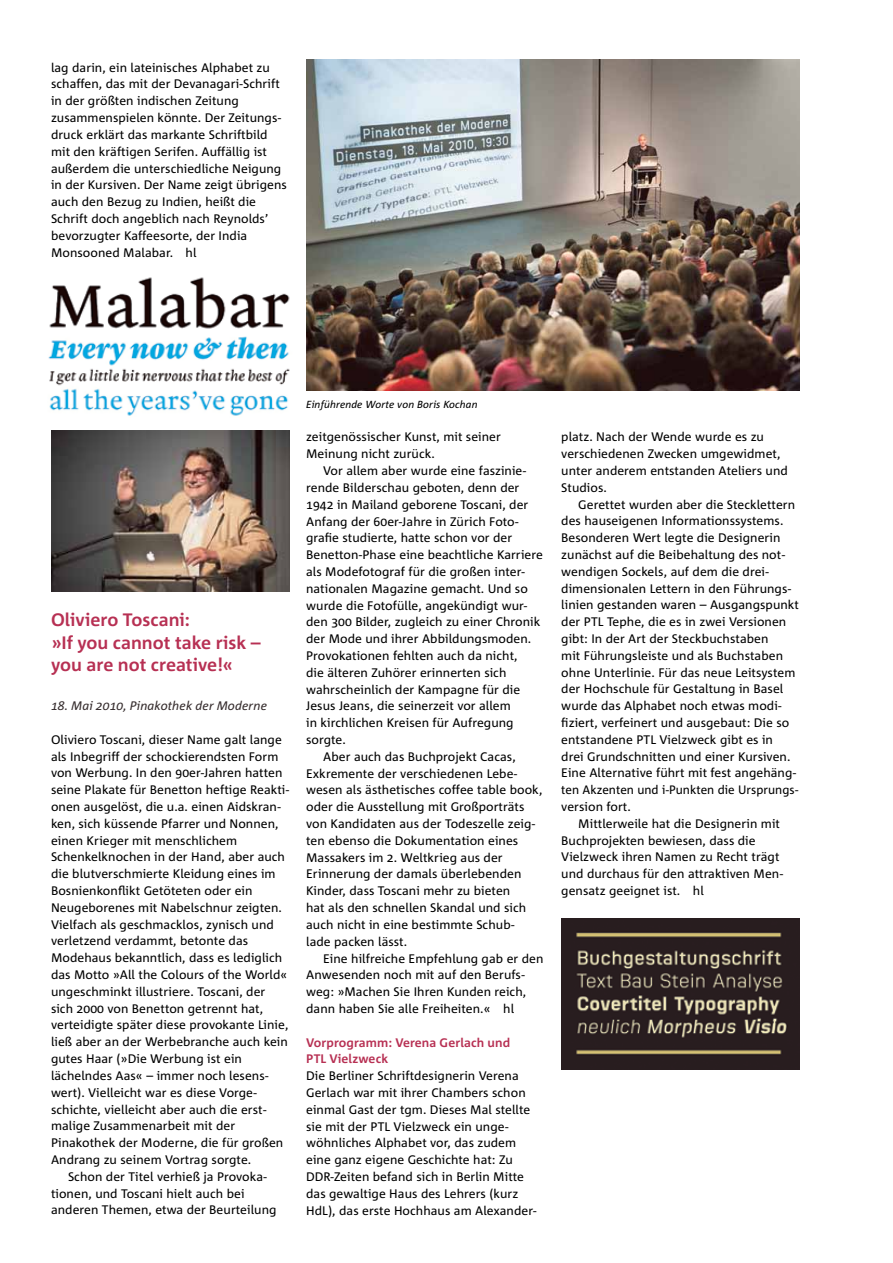
<style>
.page{position:relative;width:893px;height:1263px;background:#fff}
.page>*{position:absolute;margin:0;border:0;box-sizing:border-box;transform-origin:0 0}
.t1{font:700 18px/22.5px "Corpid";color:#b73053}
.t2{font:12.3px/16.8px "Corpid";letter-spacing:.005em;color:#000}
.t3{font:700 12.3px/16.8px "Corpid";letter-spacing:.01em;color:#b73053}
.t4{font:italic 12.3px "Corpid";letter-spacing:.005em;color:#372e2f}
.t5{font:12.15px "Corpid";letter-spacing:.005em;color:#000}
.t6{font:italic 10.2px "Corpid";letter-spacing:.01em;color:#000}
</style>
<div class="page">
<img style="left:51px;top:430px;width:238px;height:161px">
<img style="left:306px;top:60px;width:493px;height:331px">
<img style="left:561px;top:918px;width:238px;height:151px">
<img style="left:48px;top:277px;width:242px;height:139px">
<p class="t2" style="left:51px;top:59px;width:237px">lag darin, ein lateinisches Alphabet zu schaffen, das mit der Devanagari-Schrift in der größten indischen Zeitung zusammenspielen könnte. Der Zeitungs&shy;druck erklärt das markante Schriftbild mit den kräftigen Serifen. Auffällig ist außerdem die unterschiedliche Neigung in der Kursiven. Der Name zeigt übrigens auch den Bezug zu Indien, heißt die Schrift doch angeblich nach Reynolds’ bevorzugter Kaffeesorte, der India Monsooned Malabar. hl</p>
<h1 class="t1" style="left:51px;top:609px;width:211px">Oliviero Toscani:<br>»If you cannot take risk – you are not creative!«</h1>
<p class="t4" style="left:51px;top:699px;width:218px">18. Mai 2010, Pinakothek der Moderne</p>
<p class="t2" style="left:51px;top:731px;width:232px">Oliviero Toscani, dieser Name galt lange</p>
<p class="t2" style="left:51px;top:748px;width:229px">als Inbegriff der schockierendsten Form</p>
<p class="t2" style="left:51px;top:765px;width:233px">von Werbung. In den 90er-Jahren hatten</p>
<p class="t2" style="left:51px;top:782px;width:240px">seine Plakate für Benetton heftige Reakti-</p>
<p class="t2" style="left:51px;top:798px;width:231px">onen ausgelöst, die u.a. einen Aidskran-</p>
<p class="t2" style="left:51px;top:815px;width:229px">ken, sich küssende Pfarrer und Nonnen,</p>
<p class="t2" style="left:51px;top:832px;width:188px">einen Krieger mit menschlichem</p>
<p class="t2" style="left:51px;top:849px;width:236px">Schenkelknochen in der Hand, aber auch</p>
<p class="t2" style="left:51px;top:866px;width:226px">die blutverschmierte Kleidung eines im</p>
<p class="t2" style="left:51px;top:882px;width:203px">Bosnienkonflikt Getöteten oder ein</p>
<p class="t2" style="left:51px;top:899px;width:232px">Neugeborenes mit Nabelschnur zeigten.</p>
<p class="t2" style="left:51px;top:916px;width:224px">Vielfach als geschmacklos, zynisch und</p>
<p class="t2" style="left:51px;top:933px;width:199px">verletzend verdammt, betonte das</p>
<p class="t2" style="left:51px;top:950px;width:233px">Modehaus bekanntlich, dass es lediglich</p>
<p class="t2" style="left:51px;top:966px;width:238px">das Motto »All the Colours of the World«</p>
<p class="t2" style="left:51px;top:983px;width:216px">ungeschminkt illustriere. Toscani, der</p>
<p class="t2" style="left:51px;top:1000px;width:214px">sich 2000 von Benetton getrennt hat,</p>
<p class="t2" style="left:51px;top:1017px;width:239px">verteidigte später diese provokante Linie,</p>
<p class="t2" style="left:51px;top:1034px;width:238px">ließ aber an der Werbebranche auch kein</p>
<p class="t2" style="left:51px;top:1050px;width:192px">gutes Haar (»Die Werbung ist ein</p>
<p class="t2" style="left:51px;top:1067px;width:219px">lächelndes Aas« – immer noch lesens-</p>
<p class="t2" style="left:51px;top:1084px;width:207px">wert). Vielleicht war es diese Vorge-</p>
<p class="t2" style="left:51px;top:1101px;width:217px">schichte, vielleicht aber auch die erst-</p>
<p class="t2" style="left:51px;top:1118px;width:186px">malige Zusammenarbeit mit der</p>
<p class="t2" style="left:51px;top:1134px;width:234px">Pinakothek der Moderne, die für großen</p>
<p class="t2" style="left:51px;top:1151px;width:202px">Andrang zu seinem Vortrag sorgte.</p>
<p class="t2" style="left:68px;top:1168px;width:200px">Schon der Titel verhieß ja Provoka-</p>
<p class="t2" style="left:51px;top:1185px;width:195px">tionen, und Toscani hielt auch bei</p>
<p class="t2" style="left:51px;top:1202px;width:227px">anderen Themen, etwa der Beurteilung</p>
<p class="t6" style="left:306px;top:399px;width:173px">Einführende Worte von Boris Kochan</p>
<p class="t2" style="left:306px;top:429px;width:196px">zeitgenössischer Kunst, mit seiner<br>Meinung nicht zurück.</p>
<p class="t2" style="left:323px;top:462px;width:204px">Vor allem aber wurde eine faszinie-</p>
<p class="t2" style="left:306px;top:479px;width:215px">rende Bilderschau geboten, denn der</p>
<p class="t2" style="left:306px;top:496px;width:224px">1942 in Mailand geborene Toscani, der</p>
<p class="t2" style="left:306px;top:513px;width:214px">Anfang der 60er-Jahre in Zürich Foto-</p>
<p class="t2" style="left:306px;top:530px;width:208px">grafie studierte, hatte schon vor der</p>
<p class="t2" style="left:306px;top:547px;width:238px">Benetton-Phase eine beachtliche Karriere</p>
<p class="t2" style="left:306px;top:563px;width:220px">als Modefotograf für die großen inter-</p>
<p class="t2" style="left:306px;top:580px;width:223px">nationalen Magazine gemacht. Und so</p>
<p class="t2" style="left:306px;top:597px;width:223px">wurde die Fotofülle, angekündigt wur-</p>
<p class="t2" style="left:306px;top:614px;width:236px">den 300 Bilder, zugleich zu einer Chronik</p>
<p class="t2" style="left:306px;top:631px;width:227px">der Mode und ihrer Abbildungsmoden.</p>
<p class="t2" style="left:306px;top:647px;width:213px">Provokationen fehlten auch da nicht,</p>
<p class="t2" style="left:306px;top:664px;width:202px">die älteren Zuhörer erinnerten sich</p>
<p class="t2" style="left:306px;top:681px;width:216px">wahrscheinlich der Kampagne für die</p>
<p class="t2" style="left:306px;top:698px;width:206px">Jesus Jeans, die seinerzeit vor allem</p>
<p class="t2" style="left:306px;top:715px;width:209px">in kirchlichen Kreisen für Aufregung</p>
<p class="t2" style="left:306px;top:731px;width:41px">sorgte.</p>
<p class="t2" style="left:323px;top:748px;width:194px">Aber auch das Buchprojekt Cacas,</p>
<p class="t2" style="left:306px;top:765px;width:213px">Exkremente der verschiedenen Lebe-</p>
<p class="t2" style="left:306px;top:782px;width:238px">wesen als ästhetisches coffee table book,</p>
<p class="t2" style="left:306px;top:799px;width:220px">oder die Ausstellung mit Großporträts</p>
<p class="t2" style="left:306px;top:815px;width:231px">von Kandidaten aus der Todeszelle zeig-</p>
<p class="t2" style="left:306px;top:832px;width:214px">ten ebenso die Dokumentation eines</p>
<p class="t2" style="left:306px;top:849px;width:198px">Massakers im 2. Weltkrieg aus der</p>
<p class="t2" style="left:306px;top:866px;width:217px">Erinnerung der damals überlebenden</p>
<p class="t2" style="left:306px;top:883px;width:206px">Kinder, dass Toscani mehr zu bieten</p>
<p class="t2" style="left:306px;top:899px;width:222px">hat als den schnellen Skandal und sich</p>
<p class="t2" style="left:306px;top:916px;width:210px">auch nicht in eine bestimmte Schub-</p>
<p class="t2" style="left:306px;top:933px;width:103px">lade packen lässt.</p>
<p class="t2" style="left:323px;top:950px;width:222px">Eine hilfreiche Empfehlung gab er den</p>
<p class="t2" style="left:306px;top:967px;width:220px">Anwesenden noch mit auf den Berufs-</p>
<p class="t2" style="left:306px;top:983px;width:222px">weg: »Machen Sie Ihren Kunden reich,</p>
<p class="t2" style="left:306px;top:1000px;width:210px">dann haben Sie alle Freiheiten.« hl</p>
<p class="t3" style="left:306px;top:1034px;width:206px">Vorprogramm: Verena Gerlach und<br>PTL Vielzweck</p>
<p class="t2" style="left:306px;top:1067px;width:232px">Die Berliner Schriftdesignerin Verena Gerlach war mit ihrer Chambers schon einmal Gast der tgm. Dieses Mal stellte sie mit der PTL Vielzweck ein unge&shy;wöhnliches Alphabet vor, das zudem eine ganz eigene Geschichte hat: Zu DDR-Zeiten befand sich in Berlin Mitte das gewaltige Haus des Lehrers (kurz HdL), das erste Hochhaus am Alexander-</p>
<p class="t2" style="left:561px;top:429px;width:228px">platz. Nach der Wende wurde es zu verschiedenen Zwecken umgewidmet, unter anderem entstanden Ateliers und<br>Studios.</p>
<p class="t2" style="left:561px;top:496px;width:239px;text-indent:17px">Gerettet wurden aber die Stecklettern des hauseigenen Informationssystems.<br>Besonderen Wert legte die Designerin zunächst auf die Beibehaltung des not&shy;wendigen Sockels, auf dem die drei&shy;dimensionalen Lettern in den Führungs&shy;linien gestanden waren – Ausgangspunkt der PTL Tephe, die es in zwei Versionen gibt: In der Art der Steckbuchstaben<br>mit Führungsleiste und als Buchstaben ohne Unterlinie. Für das neue Leitsystem der Hochschule für Gestaltung in Basel wurde das Alphabet noch etwas modi&shy;fiziert, verfeinert und ausgebaut: Die so entstandene PTL Vielzweck gibt es in<br>drei Grundschnitten und einer Kursiven.<br>Eine Alternative führt mit fest angehäng-</p>
<p class="t5" style="left:561px;top:783px;width:238px">ten Akzenten und i-Punkten die Ursprungs-</p>
<p class="t2" style="left:561px;top:798px;width:71px">version fort.</p>
<p class="t2" style="left:578px;top:815px;width:203px">Mittlerweile hat die Designerin mit</p>
<p class="t2" style="left:561px;top:832px;width:196px">Buchprojekten bewiesen, dass die</p>
<p class="t2" style="left:561px;top:849px;width:220px">Vielzweck ihren Namen zu Recht trägt</p>
<p class="t2" style="left:561px;top:866px;width:223px">und durchaus für den attraktiven Men-</p>
<p class="t2" style="left:561px;top:882px;width:144px">gensatz geeignet ist. hl</p>
</div>
